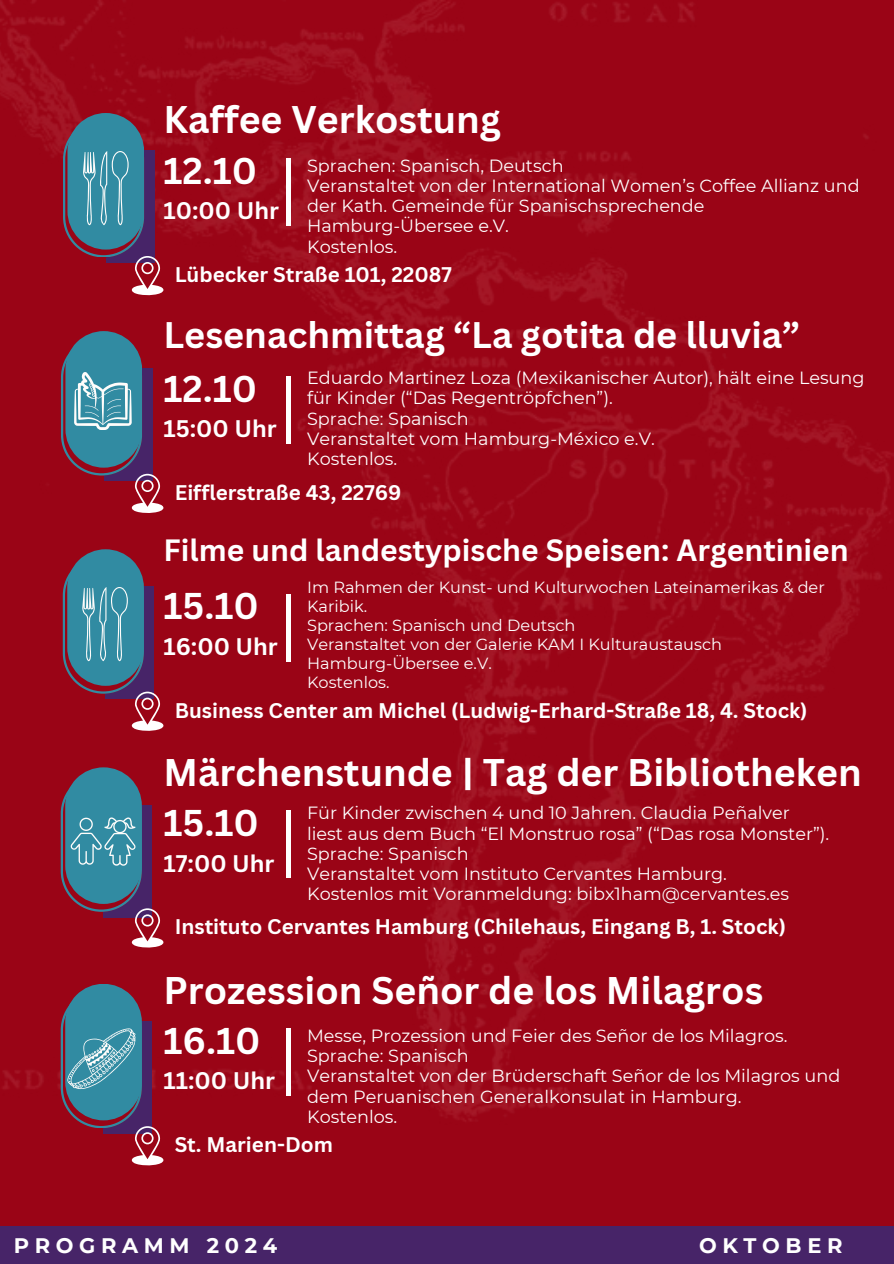
<style>
.page{position:relative;width:894px;height:1264px;background:#fff}
.page>*{position:absolute;margin:0;border:0;box-sizing:border-box;transform-origin:0 0}
.t1{font:700 37.5px "Canva Sans";color:#fff}
.t2{font:700 36.3px "Canva Sans";color:#fff}
.t3{font:700 36px "Canva Sans";color:#fff}
.t4{font:700 30px "Canva Sans";color:#fff}
.t5{font:700 23.4px "Canva Sans";color:#fff}
.t6{font:700 21px "Montserrat";letter-spacing:.27em;color:#fff}
.t7{font:700 20.7px "Canva Sans";color:#fff}
.t8{font:17.7px/20.2px "Montserrat";color:#fff}
.t9{font:16.05px/19.2px "Montserrat";color:#fff}
</style>
<div class="page">
<div style="left:0;top:0;width:893px;height:1263px;background:#9a0416"></div>
<div style="left:0;top:1225px;width:893px;height:38px;background:#472468"></div>
<img style="left:0;top:0;width:893px;height:1121px">
<div style="left:286px;top:158px;width:5px;height:68px;background:#fff"></div>
<div style="left:286px;top:376px;width:5px;height:67px;background:#fff"></div>
<div style="left:286px;top:593px;width:5px;height:68px;background:#fff"></div>
<div style="left:286px;top:810px;width:5px;height:68px;background:#fff"></div>
<div style="left:286px;top:1028px;width:5px;height:68px;background:#fff"></div>
<svg style="left:63px;top:113px;width:100px;height:183px"></svg>
<svg style="left:61px;top:331px;width:102px;height:183px"></svg>
<svg style="left:63px;top:549px;width:100px;height:183px"></svg>
<svg style="left:61px;top:767px;width:102px;height:181px"></svg>
<svg style="left:61px;top:983px;width:102px;height:183px"></svg>
<h1 class="t1" style="left:163px;top:93px;width:339px">Kaffee Verkostung</h1>
<p class="t8" style="left:307px;top:155px;width:554px">Sprachen: Spanisch, Deutsch<br>Veranstaltet von der International Women’s Coffee Allianz und der Kath. Gemeinde für Spanischsprechende Hamburg-Übersee e.V.<br>Kostenlos.</p>
<h2 class="t2" style="left:163px;top:145px;width:95px">12.10</h2>
<h3 class="t5" style="left:163px;top:194px;width:117px">10:00 Uhr</h3>
<p class="t7" style="left:175px;top:260px;width:279px">Lübecker Straße 101, 22087</p>
<h3 class="t3" style="left:163px;top:309px;width:638px">Lesenachmittag “La gotita de lluvia”</h3>
<p class="t8" style="left:307px;top:367px;width:558px">Eduardo Martinez Loza (Mexikanischer Autor), hält eine Lesung für Kinder (“Das Regentröpfchen”).<br>Sprache: Spanisch<br>Veranstaltet vom Hamburg-México e.V.<br>Kostenlos.</p>
<h2 class="t2" style="left:163px;top:363px;width:95px">12.10</h2>
<h3 class="t5" style="left:163px;top:412px;width:115px">15:00 Uhr</h3>
<p class="t7" style="left:175px;top:477px;width:228px">Eifflerstraße 43, 22769</p>
<h3 class="t4" style="left:163px;top:529px;width:686px">Filme und landestypische Speisen: Argentinien</h3>
<p class="t9" style="left:307px;top:577px;width:519px">Im Rahmen der Kunst- und Kulturwochen Lateinamerikas &amp; der<br>Karibik.<br>Sprachen: Spanisch und Deutsch<br>Veranstaltet von der Galerie KAM I Kulturaustausch<br>Hamburg-Übersee e.V.<br>Kostenlos.</p>
<h2 class="t2" style="left:163px;top:580px;width:97px">15.10</h2>
<h3 class="t5" style="left:163px;top:630px;width:116px">16:00 Uhr</h3>
<p class="t7" style="left:175px;top:695px;width:634px">Business Center am Michel (Ludwig-Erhard-Straße 18, 4. Stock)</p>
<h1 class="t1" style="left:163px;top:745px;width:699px">Märchenstunde | Tag der Bibliotheken</h1>
<p class="t8" style="left:307px;top:802px;width:523px">Für Kinder zwischen 4 und 10 Jahren. Claudia Peñalver liest aus dem Buch “El Monstruo rosa” (“Das rosa Monster”).<br>Sprache: Spanisch<br>Veranstaltet vom Instituto Cervantes Hamburg.<br>Kostenlos mit Voranmeldung: bibx1ham@cervantes.es</p>
<h2 class="t2" style="left:163px;top:797px;width:97px">15.10</h2>
<h3 class="t5" style="left:163px;top:846px;width:112px">17:00 Uhr</h3>
<p class="t7" style="left:175px;top:912px;width:612px">Instituto Cervantes Hamburg (Chilehaus, Eingang B, 1. Stock)</p>
<h1 class="t1" style="left:163px;top:963px;width:601px">Prozession Señor de los Milagros</h1>
<p class="t8" style="left:307px;top:1025px;width:534px">Messe, Prozession und Feier des Señor de los Milagros.<br>Sprache: Spanisch<br>Veranstaltet von der Brüderschaft Señor de los Milagros und dem Peruanischen Generalkonsulat in Hamburg.<br>Kostenlos.</p>
<h2 class="t2" style="left:163px;top:1015px;width:99px">16.10</h2>
<h3 class="t5" style="left:163px;top:1064px;width:113px">11:00 Uhr</h3>
<p class="t7" style="left:175px;top:1129px;width:160px">St. Marien-Dom</p>
<p class="t6" style="left:14px;top:1232px;width:265px">PROGRAMM 2024</p>
<p class="t6" style="left:698px;top:1232px;width:145px">OKTOBER</p>
</div>
